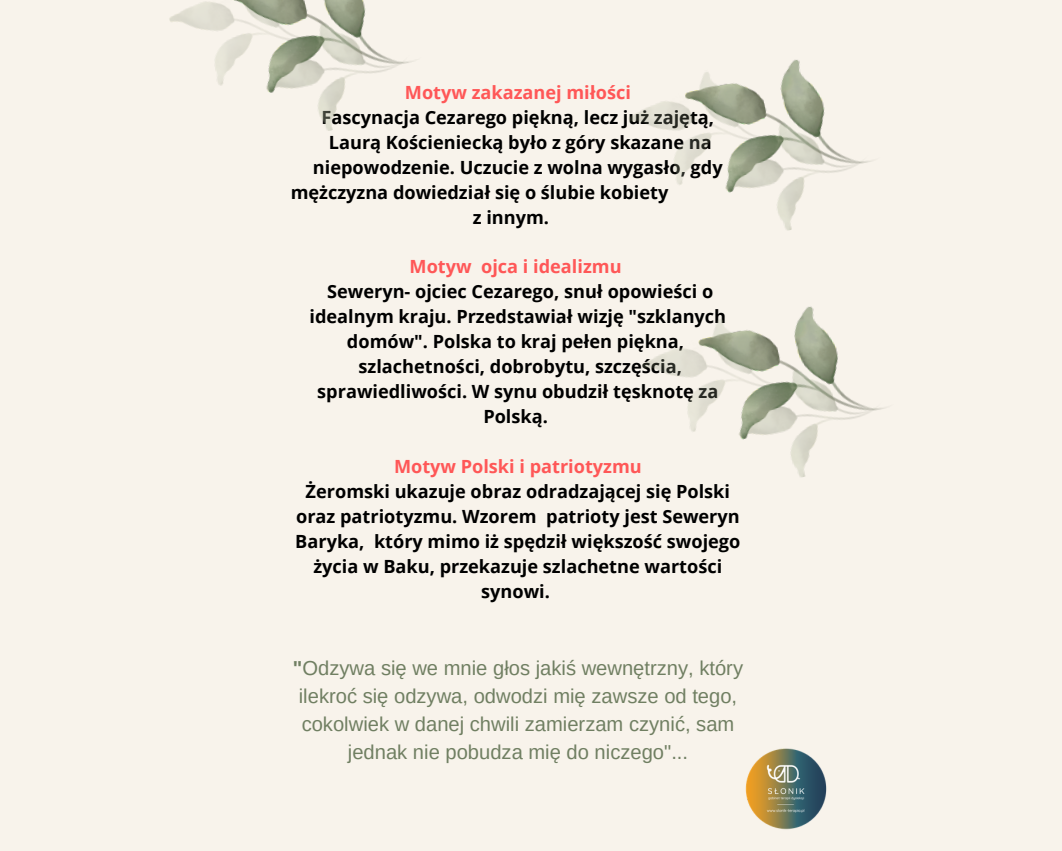
<style>
.page{position:relative;width:1062px;height:851px;background:#fff}
.page>*{position:absolute;margin:0;border:0;box-sizing:border-box;transform-origin:0 0}
.t1{font:20.25px/28px "Arimo";color:#707f62;text-align:center}
.t2{font:700 18.15px/24.9px "Open Sans";color:#000;text-align:center}
.t3{font:700 18.15px "Open Sans";color:#ff5757}
.s1{font-weight:700}
</style>
<div class="page">
<div style="left:0;top:0;width:1062px;height:850px;background:#f8f3eb"></div>
<img style="left:642px;top:306px;width:243px;height:171px">
<img style="left:169px;top:0;width:244px;height:131px">
<img style="left:745px;top:748px;width:82px;height:82px">
<img style="left:628px;top:59px;width:243px;height:172px">
<p class="t3" style="left:405px;top:79px;width:228px">Motyw zakazanej miłości</p>
<p class="t2" style="left:322px;top:104px;width:394px">Fascynacja Cezarego piękną, lecz już zajętą,</p>
<p class="t2" style="left:329px;top:129px;width:384px">Laurą Kościeniecką było z góry skazane na</p>
<p class="t2" style="left:313px;top:154px;width:411px">niepowodzenie. Uczucie z wolna wygasło, gdy</p>
<p class="t2" style="left:291px;top:179px;width:379px">mężczyzna dowiedział się o ślubie kobiety</p>
<p class="t2" style="left:473px;top:204px;width:78px">z innym.</p>
<p class="t3" style="left:410px;top:254px;width:213px">Motyw ojca i idealizmu</p>
<p class="t2" style="left:310px;top:279px;width:418px">Seweryn- ojciec Cezarego, snuł opowieści o idealnym kraju. Przedstawiał wizję "szklanych domów". Polska to kraj pełen piękna, szlachetności, dobrobytu, szczęścia, sprawiedliwości. W synu obudził tęsknotę za Polską.</p>
<p class="t3" style="left:394px;top:454px;width:249px">Motyw Polski i patriotyzmu</p>
<p class="t2" style="left:295px;top:479px;width:447px">Żeromski ukazuje obraz odradzającej się Polski oraz patriotyzmu. Wzorem patrioty jest Seweryn Baryka, który mimo iż spędził większość swojego życia w Baku, przekazuje szlachetne wartości synowi.</p>
<p class="t1" style="left:293px;top:653px;width:452px"><span class="s1">"</span>Odzywa się we mnie głos jakiś wewnętrzny, który ilekroć się odzywa, odwodzi mię zawsze od tego, cokolwiek w danej chwili zamierzam czynić, sam jednak nie pobudza mię do niczego"...</p>
</div>
